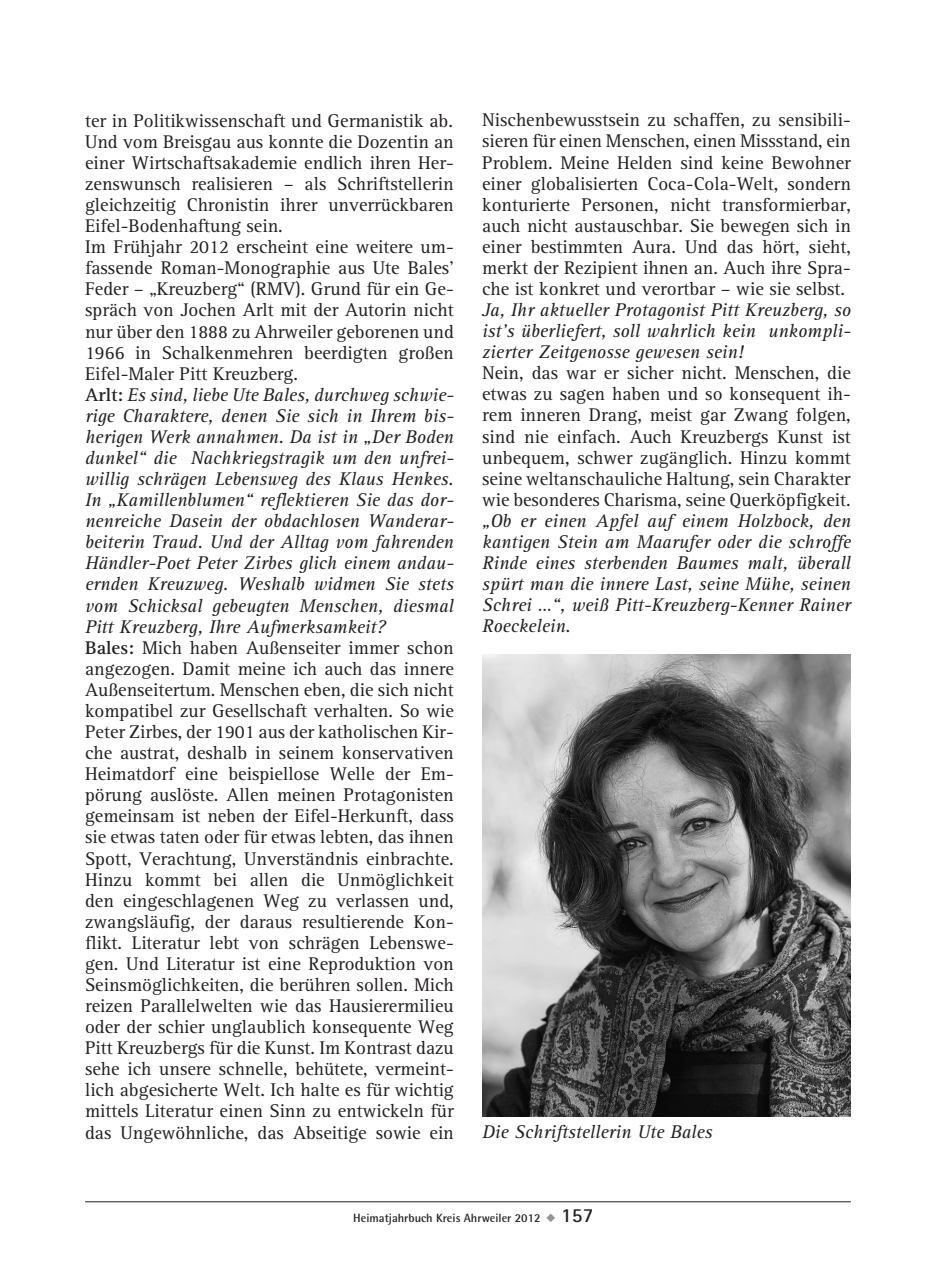
<style>
.page{position:relative;width:936px;height:1276px;background:#fff}
.page>*{position:absolute;margin:0;border:0;box-sizing:border-box;transform-origin:0 0}
.t1{font:19px/21px "AT Rotis Serif";color:#231f20;text-align:justify}
.t2{font:italic 19px/21px "AT Rotis Serif";color:#231f20;text-align:justify}
.t3{font:700 12px "Rotis Semi Sans";color:#231f20}
.s1{font-weight:700}
.s2{font-style:italic}
.s3{color:#939598}
.s4{font-family:"Rotis Sans Serif";font-size:20px}
</style>
<div class="page">
<hr style="left:85px;top:1201px;width:765px;height:1px;background:#231f20">
<img style="left:482px;top:654px;width:368px;height:463px">
<p class="t1" style="left:85px;top:111px;width:370px;text-align:left">ter in Politikwissenschaft und Germanistik ab.<br>Und vom Breisgau aus konnte die Dozentin an einer Wirtschaftsakademie endlich ihren Her&shy;zenswunsch realisieren – als Schriftstellerin gleichzeitig Chronistin ihrer unverrückbaren Eifel-Bodenhaftung sein.<br>Im Frühjahr 2012 erscheint eine weitere um&shy;fassende Roman-Monographie aus Ute Bales’ Feder – „Kreuzberg“ (RMV). Grund für ein Ge&shy;spräch von Jochen Arlt mit der Autorin nicht nur über den 1888 zu Ahrweiler geborenen und 1966 in Schalkenmehren beerdigten großen Eifel-Maler Pitt Kreuzberg.<br><span class="s1">Arlt:</span> <span class="s2">Es sind, liebe Ute Bales, durchweg schwie&shy;rige Charaktere, denen Sie sich in Ihrem bis&shy;herigen Werk annahmen. Da ist in „Der Boden dunkel“ die Nachkriegstragik um den unfrei&shy;willig schrägen Lebensweg des Klaus Henkes.<br>In „Kamillenblumen“ reflektieren Sie das dor&shy;nenreiche Dasein der obdachlosen Wanderar&shy;beiterin Traud. Und der Alltag vom fahrenden Händler-Poet Peter Zirbes glich einem andau&shy;ernden Kreuzweg. Weshalb widmen Sie stets vom Schicksal gebeugten Menschen, diesmal Pitt Kreuzberg, Ihre Aufmerksamkeit?<br></span><span class="s1">Bales:</span> Mich haben Außenseiter immer schon angezogen. Damit meine ich auch das innere Außenseitertum. Menschen eben, die sich nicht kompatibel zur Gesellschaft verhalten. So wie Peter Zirbes, der 1901 aus der katholischen Kir&shy;che austrat, deshalb in seinem konservativen Heimatdorf eine beispiellose Welle der Em&shy;pörung auslöste. Allen meinen Protagonisten gemeinsam ist neben der Eifel-Herkunft, dass sie etwas taten oder für etwas lebten, das ihnen Spott, Verachtung, Unverständnis einbrachte.<br>Hinzu kommt bei allen die Unmöglichkeit den eingeschlagenen Weg zu verlassen und, zwangsläufig, der daraus resultierende Kon&shy;flikt. Literatur lebt von schrägen Lebenswe&shy;gen. Und Literatur ist eine Reproduktion von Seinsmöglichkeiten, die berühren sollen. Mich reizen Parallelwelten wie das Hausierermilieu oder der schier unglaublich konsequente Weg Pitt Kreuzbergs für die Kunst. Im Kontrast dazu sehe ich unsere schnelle, behütete, vermeint&shy;lich abgesicherte Welt. Ich halte es für wichtig mittels Literatur einen Sinn zu entwickeln für das Ungewöhnliche, das Abseitige sowie ein</p>
<p class="t1" style="left:482px;top:110px;width:370px">Nischenbewusstsein zu schaffen, zu sensibili&shy;sieren für einen Menschen, einen Missstand, ein Problem. Meine Helden sind keine Bewohner einer globalisierten Coca-Cola-Welt, sondern konturierte Personen, nicht transformierbar, auch nicht austauschbar. Sie bewegen sich in einer bestimmten Aura. Und das hört, sieht, merkt der Rezipient ihnen an. Auch ihre Spra&shy;che ist konkret und verortbar – wie sie selbst.</p>
<p class="t2" style="left:482px;top:300px;width:370px">Ja, Ihr aktueller Protagonist Pitt Kreuzberg, so ist’s überliefert, soll wahrlich kein unkompli&shy;zierter Zeitgenosse gewesen sein!</p>
<p class="t1" style="left:482px;top:363px;width:370px">Nein, das war er sicher nicht. Menschen, die etwas zu sagen haben und so konsequent ih&shy;rem inneren Drang, meist gar Zwang folgen, sind nie einfach. Auch Kreuzbergs Kunst ist unbequem, schwer zugänglich. Hinzu kommt seine weltanschauliche Haltung, sein Charakter wie besonderes Charisma, seine Querköpfigkeit.</p>
<p class="t2" style="left:482px;top:511px;width:370px">„Ob er einen Apfel auf einem Holzbock, den kantigen Stein am Maarufer oder die schroffe Rinde eines sterbenden Baumes malt, überall spürt man die innere Last, seine Mühe, seinen Schrei …“, weiß Pitt-Kreuzberg-Kenner Rainer Roeckelein.</p>
<p class="t2" style="left:482px;top:1122px;width:232px">Die Schriftstellerin Ute Bales</p>
<p class="t3" style="left:353px;top:1210px;width:242px">Heimatjahrbuch Kreis Ahrweiler 2012 <span class="s3">◆</span> <span class="s4">157</span></p>
</div>
